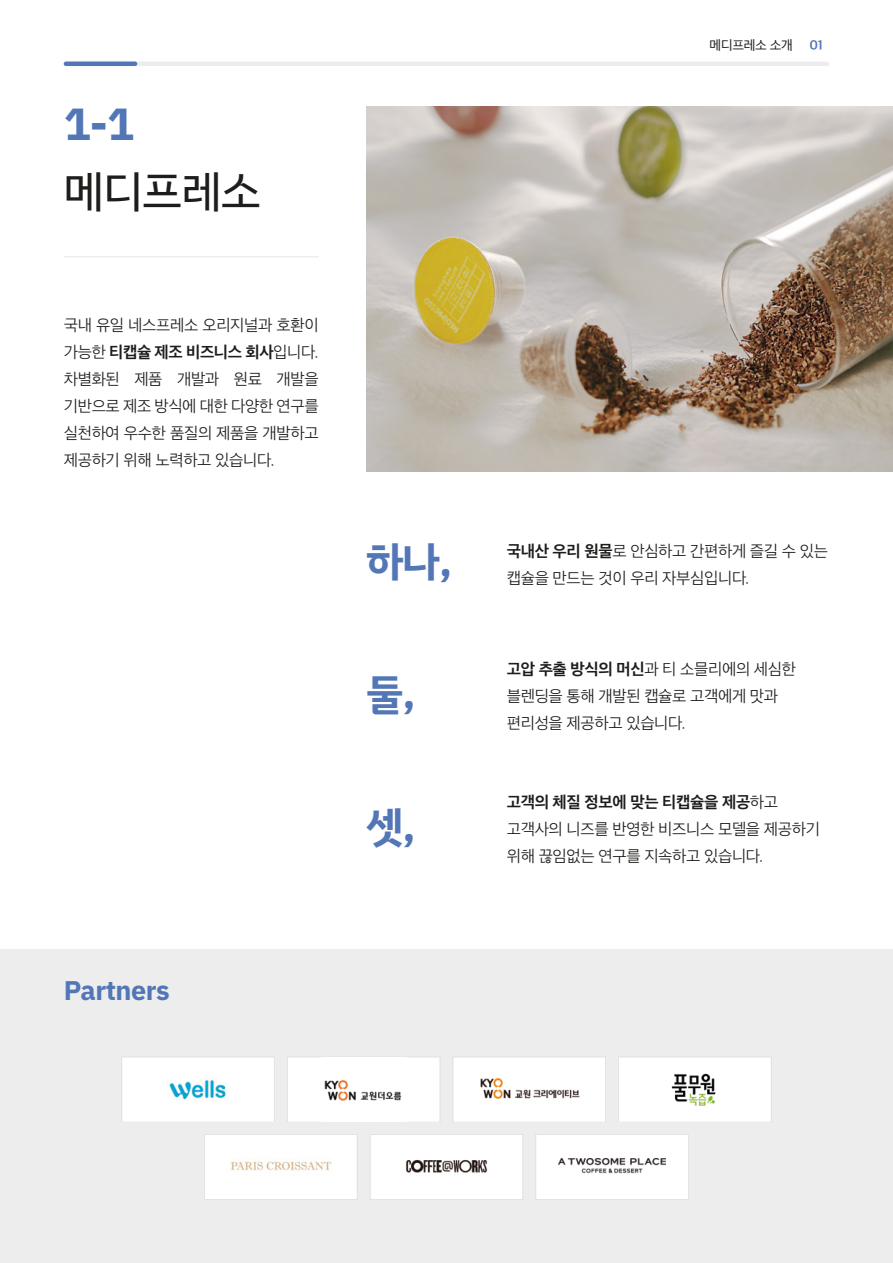
<style>
.page{position:relative;width:893px;height:1263px;background:#fff}
.page>*{position:absolute;margin:0;border:0;box-sizing:border-box;transform-origin:0 0}
.t1{font:45px "IBM Plex Sans KR Text";letter-spacing:-.02em;color:#1d1d1b}
.t2{font:700 45px "IBM Plex Sans KR";color:#5376b7}
.t3{font:700 42px "IBM Plex Sans KR";color:#5376b7}
.t4{font:700 27px "IBM Plex Sans KR";letter-spacing:-.02em;color:#5376b7}
.t5{font:300 16.5px/27px "Apple SD Gothic Neo";letter-spacing:-.02em;color:#1d1d1b}
.t6{font:13.5px "Apple SD Gothic Neo";letter-spacing:-.02em;color:#1d1d1b}
.s1{font-weight:700}
.s2{font-weight:700;color:#5376b7}
</style>
<div class="page">
<div style="left:0;top:949px;width:893px;height:314px;background:#ededed"></div>
<img style="left:366px;top:106px;width:527px;height:365px">
<div style="left:619px;top:1058px;width:152px;height:63px;background:#fff"></div>
<div style="left:454px;top:1057px;width:152px;height:65px;background:#fff"></div>
<div style="left:287px;top:1057px;width:152px;height:65px;background:#fff"></div>
<div style="left:121px;top:1057px;width:153px;height:65px;background:#fff"></div>
<div style="left:536px;top:1134px;width:152px;height:66px;background:#fff"></div>
<div style="left:370px;top:1134px;width:153px;height:66px;background:#fff"></div>
<div style="left:205px;top:1134px;width:152px;height:66px;background:#fff"></div>
<hr style="left:66px;top:62px;width:761px;height:4px;background:#ededed">
<hr style="left:66px;top:62px;width:69px;height:4px;background:#5376b7">
<img style="left:476px;top:1073px;width:106px;height:33px">
<img style="left:228px;top:1152px;width:106px;height:30px">
<img style="left:404px;top:1152px;width:85px;height:29px">
<img style="left:667px;top:1069px;width:56px;height:41px">
<img style="left:166px;top:1077px;width:64px;height:25px">
<img style="left:559px;top:1158px;width:106px;height:18px">
<img style="left:321px;top:1057px;width:85px;height:65px">
<hr style="left:64px;top:256px;width:255px;height:1px;background:#ededed">
<h1 class="t2" style="left:64px;top:98px;width:72px">1-1</h1>
<h1 class="t1" style="left:64px;top:165px;width:199px">메디프레소</h1>
<p class="t5" style="left:64px;top:313px;width:256px;text-align:justify">국내 유일 네스프레소 오리지널과 호환이 가능한 <span class="s1">티캡슐 제조 비즈니스 회사</span>입니다. 차별화된 제품 개발과 원료 개발을 기반으로 제조 방식에 대한 다양한 연구를 실천하여 우수한 품질의 제품을 개발하고 제공하기 위해 노력하고 있습니다.</p>
<h3 class="t4" style="left:64px;top:975px;width:108px">Partners</h3>
<p class="t6" style="left:710px;top:38px;width:115px">메디프레소 소개 <span class="s2">01</span></p>
<h2 class="t3" style="left:366px;top:537px;width:88px">하나,</h2>
<p class="t5" style="left:507px;top:539px;width:323px"><span class="s1">국내산 우리 원물</span>로 안심하고 간편하게 즐길 수 있는 캡슐을 만드는 것이 우리 자부심입니다.</p>
<h2 class="t3" style="left:366px;top:669px;width:51px">둘,</h2>
<h2 class="t3" style="left:366px;top:802px;width:51px">셋,</h2>
<p class="t5" style="left:507px;top:656px;width:291px"><span class="s1">고압 추출 방식의 머신</span>과 티 소믈리에의 세심한 블렌딩을 통해 개발된 캡슐로 고객에게 맛과 편리성을 제공하고 있습니다.</p>
<p class="t5" style="left:507px;top:789px;width:315px"><span class="s1">고객의 체질 정보에 맞는 티캡슐을 제공</span>하고 고객사의 니즈를 반영한 비즈니스 모델을 제공하기 위해 끊임없는 연구를 지속하고 있습니다.</p>
</div>
